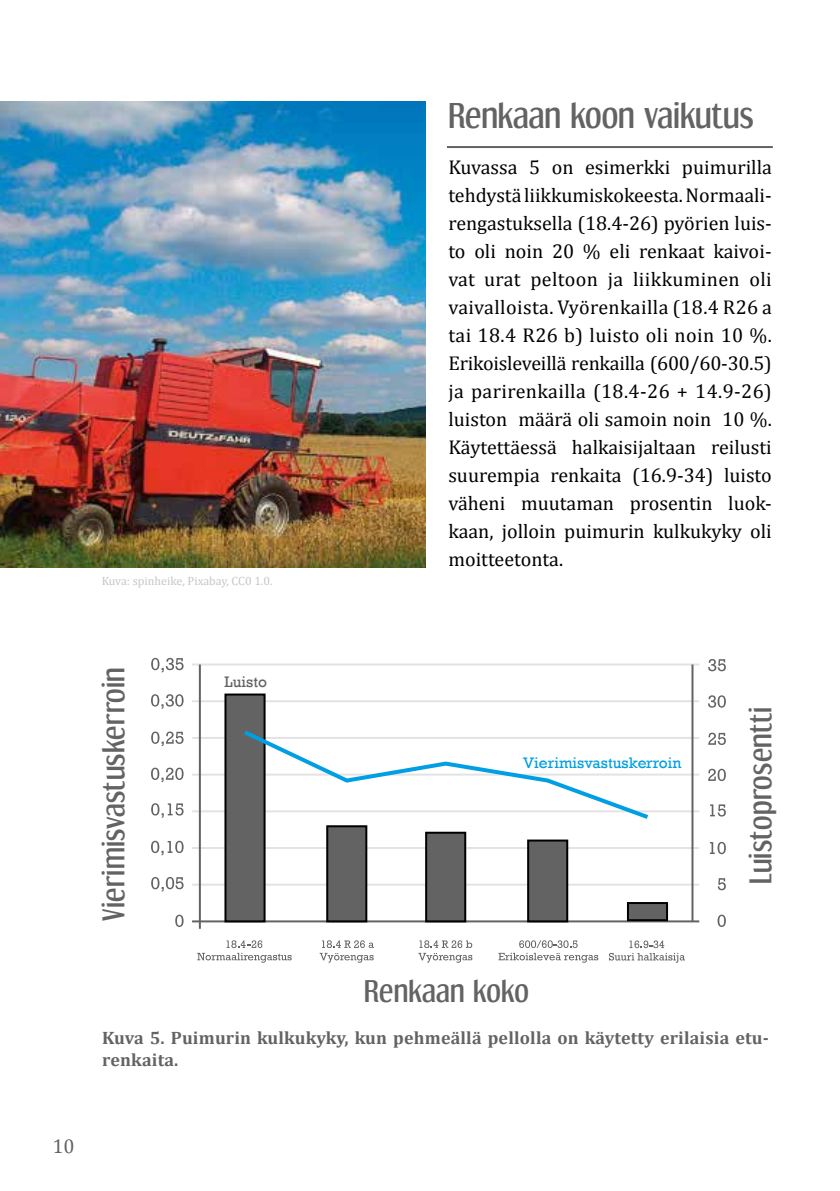
<style>
.page{position:relative;width:840px;height:1191px;background:#fff}
.page>*{position:absolute;margin:0;border:0;box-sizing:border-box;transform-origin:0 0}
.t1{font:32px "Dream Orphanage Rg";color:#646363}
.t2{font:28px "Dream Orphanage Rg";letter-spacing:.01em;color:#646363}
.t3{font:20px/28px "Cambria";color:#000;text-align:justify}
.t4{font:20px "Cambria";color:#646363}
.t5{font:700 18px/22px "Cambria";letter-spacing:.01em;color:#646363}
.t6{font:15.6px "Rockwell";color:#009fe3}
.t7{font:15.6px "Rockwell";color:#646363}
.t8{font:12px "Cambria";color:#c6c6c6}
</style>
<div class="page">
<hr style="left:192px;top:663px;width:507px;height:2px;background:#e3e3e3">
<hr style="left:192px;top:700px;width:507px;height:2px;background:#e3e3e3">
<hr style="left:192px;top:737px;width:507px;height:2px;background:#e3e3e3">
<hr style="left:192px;top:773px;width:507px;height:2px;background:#e3e3e3">
<hr style="left:192px;top:810px;width:507px;height:2px;background:#e3e3e3">
<hr style="left:192px;top:847px;width:507px;height:2px;background:#e3e3e3">
<hr style="left:192px;top:883px;width:507px;height:2px;background:#e3e3e3">
<hr style="left:192px;top:920px;width:507px;height:2px;background:#646363">
<div style="left:225px;top:694px;width:39px;height:227px;background:#646363"></div>
<div style="left:224px;top:693px;width:41px;height:229px;border:2px solid #000"></div>
<div style="left:327px;top:826px;width:39px;height:95px;background:#646363"></div>
<div style="left:326px;top:825px;width:41px;height:97px;border:2px solid #000"></div>
<div style="left:426px;top:832px;width:39px;height:89px;background:#646363"></div>
<div style="left:425px;top:831px;width:41px;height:91px;border:2px solid #000"></div>
<div style="left:528px;top:840px;width:39px;height:81px;background:#646363"></div>
<div style="left:527px;top:839px;width:41px;height:83px;border:2px solid #000"></div>
<div style="left:627px;top:903px;width:39px;height:17px;background:#646363"></div>
<div style="left:626px;top:902px;width:41px;height:19px;border:2px solid #000"></div>
<svg style="left:244px;top:727px;width:408px;height:95px"></svg>
<hr style="left:199px;top:664px;width:2px;height:264px;background:#646363">
<hr style="left:691px;top:664px;width:2px;height:257px;background:#646363">
<svg style="left:151px;top:658px;width:32px;height:14px"></svg>
<svg style="left:151px;top:694px;width:32px;height:15px"></svg>
<svg style="left:151px;top:731px;width:32px;height:15px"></svg>
<svg style="left:151px;top:767px;width:32px;height:15px"></svg>
<svg style="left:151px;top:803px;width:32px;height:14px"></svg>
<svg style="left:151px;top:840px;width:32px;height:15px"></svg>
<svg style="left:151px;top:877px;width:32px;height:14px"></svg>
<svg style="left:175px;top:914px;width:8px;height:13px"></svg>
<svg style="left:708px;top:659px;width:17px;height:12px"></svg>
<svg style="left:708px;top:695px;width:17px;height:12px"></svg>
<svg style="left:708px;top:732px;width:17px;height:13px"></svg>
<svg style="left:708px;top:768px;width:17px;height:13px"></svg>
<svg style="left:710px;top:804px;width:15px;height:12px"></svg>
<svg style="left:710px;top:842px;width:15px;height:12px"></svg>
<svg style="left:717px;top:878px;width:8px;height:12px"></svg>
<svg style="left:717px;top:914px;width:8px;height:13px"></svg>
<svg style="left:197px;top:940px;width:94px;height:22px"></svg>
<svg style="left:319px;top:940px;width:54px;height:22px"></svg>
<svg style="left:418px;top:940px;width:54px;height:22px"></svg>
<svg style="left:498px;top:940px;width:100px;height:22px"></svg>
<svg style="left:609px;top:940px;width:75px;height:22px"></svg>
<hr style="left:446px;top:146px;width:326px;height:2px;background:#646363">
<img style="left:0;top:101px;width:425px;height:466px">
<p class="t8" style="left:102px;top:574px;width:172px">Kuva: spinheike, Pixabay, CC0 1.0.</p>
<h1 class="t1" style="left:448px;top:96px;width:307px">Renkaan koon vaikutus</h1>
<p class="t3" style="left:448px;top:153px;width:325px">Kuvassa 5 on esimerkki puimurilla tehdystä liikkumiskokeesta. Normaali&shy;rengastuksella (18.4-26) pyörien luis&shy;to oli noin 20 % eli renkaat kaivoi&shy;vat urat peltoon ja liikkuminen oli vaivalloista. Vyörenkailla (18.4 R26 a tai 18.4 R26 b) luisto oli noin 10 %.<br>Erikoisleveillä renkailla (600/60-30.5) ja parirenkailla (18.4-26 + 14.9-26) luiston määrä oli samoin noin 10 %.<br>Käytettäessä halkaisijaltaan reilusti suurempia renkaita (16.9-34) luisto väheni muutaman prosentin luok&shy;kaan, jolloin puimurin kulkukyky oli moitteetonta.</p>
<h2 class="t2" style="left:97px;top:920px;width:255px;rotate:-90deg">Vierimisvastuskerroin</h2>
<p class="t7" style="left:224px;top:672px;width:44px">Luisto</p>
<p class="t6" style="left:522px;top:753px;width:160px">Vierimisvastuskerroin</p>
<h2 class="t2" style="left:364px;top:974px;width:166px">Renkaan koko</h2>
<h2 class="t2" style="left:743px;top:884px;width:179px;rotate:-90deg">Luistoprosentti</h2>
<p class="t5" style="left:102px;top:1026px;width:668px">Kuva 5. Puimurin kulkukyky, kun pehmeällä pellolla on käytetty erilaisia etu&shy;renkaita.</p>
<p class="t4" style="left:52px;top:1134px;width:24px">10</p>
</div>
